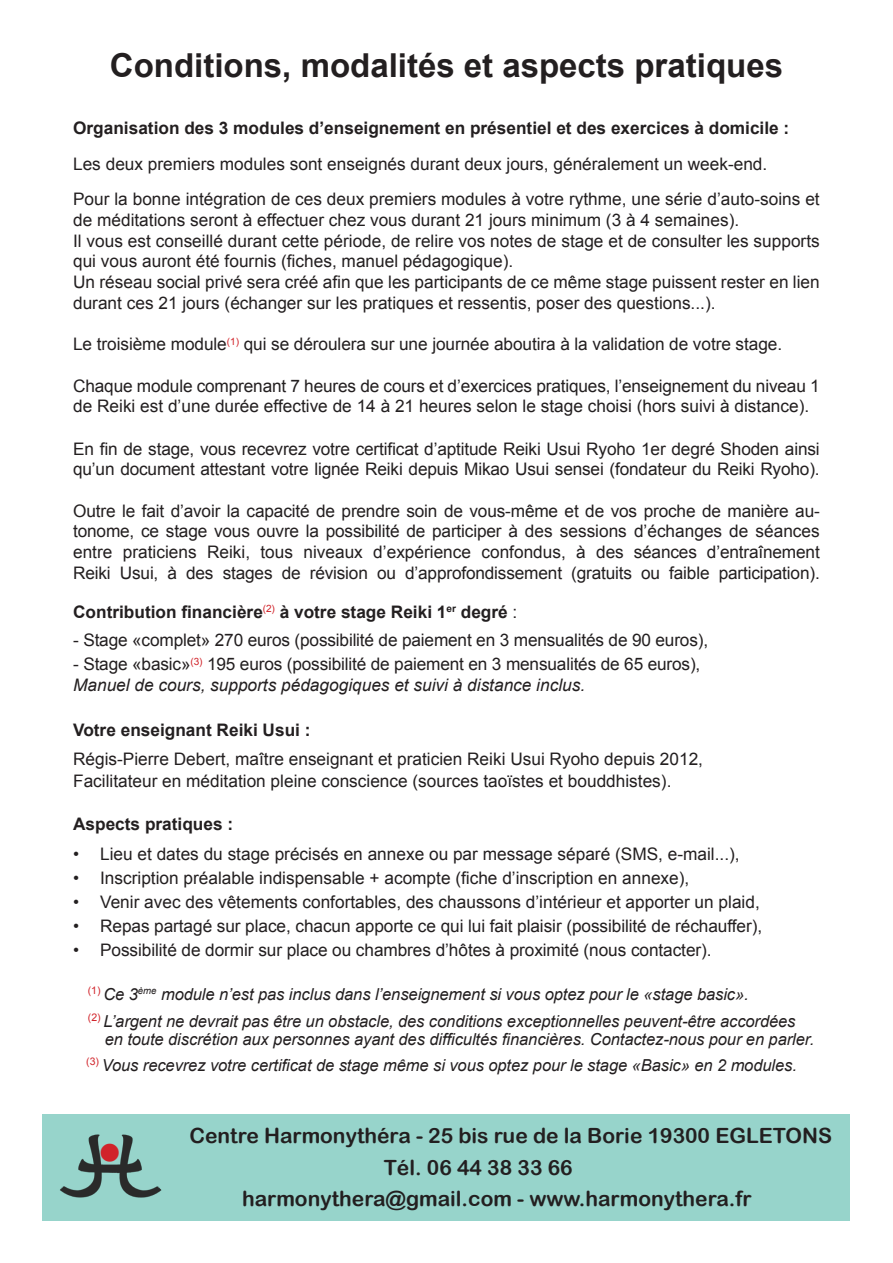
<style>
.page{position:relative;width:893px;height:1263px;background:#fff}
.page>*{position:absolute;margin:0;border:0;box-sizing:border-box;transform-origin:0 0}
.t1{font:700 33px "Arial";color:#231f20}
.t2{font:21px "Arial Rounded MT Bold";color:#231f20}
.t3{font:18px "Webdings";color:#d1232a}
.t4{font:17.25px/20.7px "Arial";color:#231f20}
.t5{font:700 17.25px "Arial";color:#231f20}
.t6{font:italic 17.25px "Arial";color:#231f20}
.t7{font:italic 16.5px "Arial";letter-spacing:-.005em;color:#231f20}
.s1{font-weight:400}
</style>
<div class="page">
<div style="left:43px;top:1114px;width:807px;height:106px;background:#97d4cb"></div>
<img style="left:60px;top:1134px;width:102px;height:64px">
<p class="t1" style="left:110px;top:43px;width:675px">Conditions, modalités et aspects pratiques</p>
<p class="t5" style="left:73px;top:116px;width:718px">Organisation des 3 modules d’enseignement en présentiel et des exercices à domicile :</p>
<p class="t4" style="left:73px;top:153px;width:696px">Les deux premiers modules sont enseignés durant deux jours, généralement un week-end.</p>
<p class="t4" style="left:73px;top:189px;width:748px">Pour la bonne intégration de ces deux premiers modules à votre rythme, une série d’auto-soins et de méditations seront à effectuer chez vous durant 21 jours minimum (3 à 4 semaines).</p>
<p class="t4" style="left:73px;top:231px;width:748px">Il vous est conseillé durant cette période, de relire vos notes de stage et de consulter les supports qui vous auront été fournis (fiches, manuel pédagogique).</p>
<p class="t4" style="left:73px;top:272px;width:748px">Un réseau social privé sera créé afin que les participants de ce même stage puissent rester en lien durant ces 21 jours (échanger sur les pratiques et ressentis, poser des questions...).</p>
<p class="t4" style="left:73px;top:334px;width:710px">Le troisième module<sup>(1)</sup> qui se déroulera sur une journée aboutira à la validation de votre stage.</p>
<p class="t4" style="left:73px;top:375px;width:748px">Chaque module comprenant 7 heures de cours et d’exercices pratiques, l’enseignement du niveau 1 de Reiki est d’une durée effective de 14 à 21 heures selon le stage choisi (hors suivi à distance).</p>
<p class="t4" style="left:73px;top:438px;width:748px">En fin de stage, vous recevrez votre certificat d’aptitude Reiki Usui Ryoho 1er degré Shoden ainsi qu’un document attestant votre lignée Reiki depuis Mikao Usui sensei (fondateur du Reiki Ryoho).</p>
<p class="t4" style="left:73px;top:501px;width:748px;text-align:justify">Outre le fait d’avoir la capacité de prendre soin de vous-même et de vos proche de manière au&shy;tonome, ce stage vous ouvre la possibilité de participer à des sessions d’échanges de séances entre praticiens Reiki, tous niveaux d’expérience confondus, à des séances d’entraînement Reiki Usui, à des stages de révision ou d’approfondissement (gratuits ou faible participation).</p>
<p class="t5" style="left:73px;top:600px;width:446px">Contribution financière<sup>(2)</sup> à votre stage Reiki 1<sup>er</sup> degré <span class="s1">:</span></p>
<p class="t4" style="left:73px;top:630px;width:636px">- Stage «complet» 270 euros (possibilité de paiement en 3 mensualités de 90 euros),</p>
<p class="t4" style="left:73px;top:654px;width:629px">- Stage «basic»<sup>(3)</sup> 195 euros (possibilité de paiement en 3 mensualités de 65 euros),</p>
<p class="t6" style="left:73px;top:674px;width:513px">Manuel de cours, supports pédagogiques et suivi à distance inclus.</p>
<p class="t5" style="left:73px;top:719px;width:239px">Votre enseignant Reiki Usui :</p>
<p class="t4" style="left:73px;top:748px;width:631px">Régis-Pierre Debert, maître enseignant et praticien Reiki Usui Ryoho depuis 2012,</p>
<p class="t4" style="left:73px;top:771px;width:600px">Facilitateur en méditation pleine conscience (sources taoïstes et bouddhistes).</p>
<p class="t5" style="left:73px;top:813px;width:162px">Aspects pratiques :</p>
<p class="t4" style="left:73px;top:844px;width:668px">• Lieu et dates du stage précisés en annexe ou par message séparé (SMS, e-mail...),</p>
<p class="t4" style="left:73px;top:868px;width:618px">• Inscription préalable indispensable + acompte (fiche d’inscription en annexe),</p>
<p class="t4" style="left:73px;top:892px;width:688px">• Venir avec des vêtements confortables, des chaussons d’intérieur et apporter un plaid,</p>
<p class="t4" style="left:73px;top:916px;width:690px">• Repas partagé sur place, chacun apporte ce qui lui fait plaisir (possibilité de réchauffer),</p>
<p class="t4" style="left:73px;top:940px;width:640px">• Possibilité de dormir sur place ou chambres d’hôtes à proximité (nous contacter).</p>
<p class="t7" style="left:88px;top:983px;width:662px"><sup>(1)</sup> Ce 3<sup>ème</sup> module n’est pas inclus dans l’enseignement si vous optez pour le «stage basic».</p>
<p class="t7" style="left:88px;top:1011px;width:709px"><sup>(2)</sup> L’argent ne devrait pas être un obstacle, des conditions exceptionnelles peuvent-être accordées</p>
<p class="t7" style="left:105px;top:1029px;width:711px">en toute discrétion aux personnes ayant des difficultés financières. Contactez-nous pour en parler.</p>
<p class="t7" style="left:86px;top:1054px;width:712px"><sup>(3)</sup> Vous recevrez votre certificat de stage même si vous optez pour le stage «Basic» en 2 modules.</p>
<p class="t3" style="left:101px;top:1143px;width:19px">■</p>
<p class="t2" style="left:190px;top:1123px;width:644px">Centre Harmonythéra - 25 bis rue de la Borie 19300 EGLETONS</p>
<p class="t2" style="left:384px;top:1155px;width:190px">Tél. 06 44 38 33 66</p>
<p class="t2" style="left:242px;top:1186px;width:511px">harmonythera@gmail.com - www.harmonythera.fr</p>
</div>
